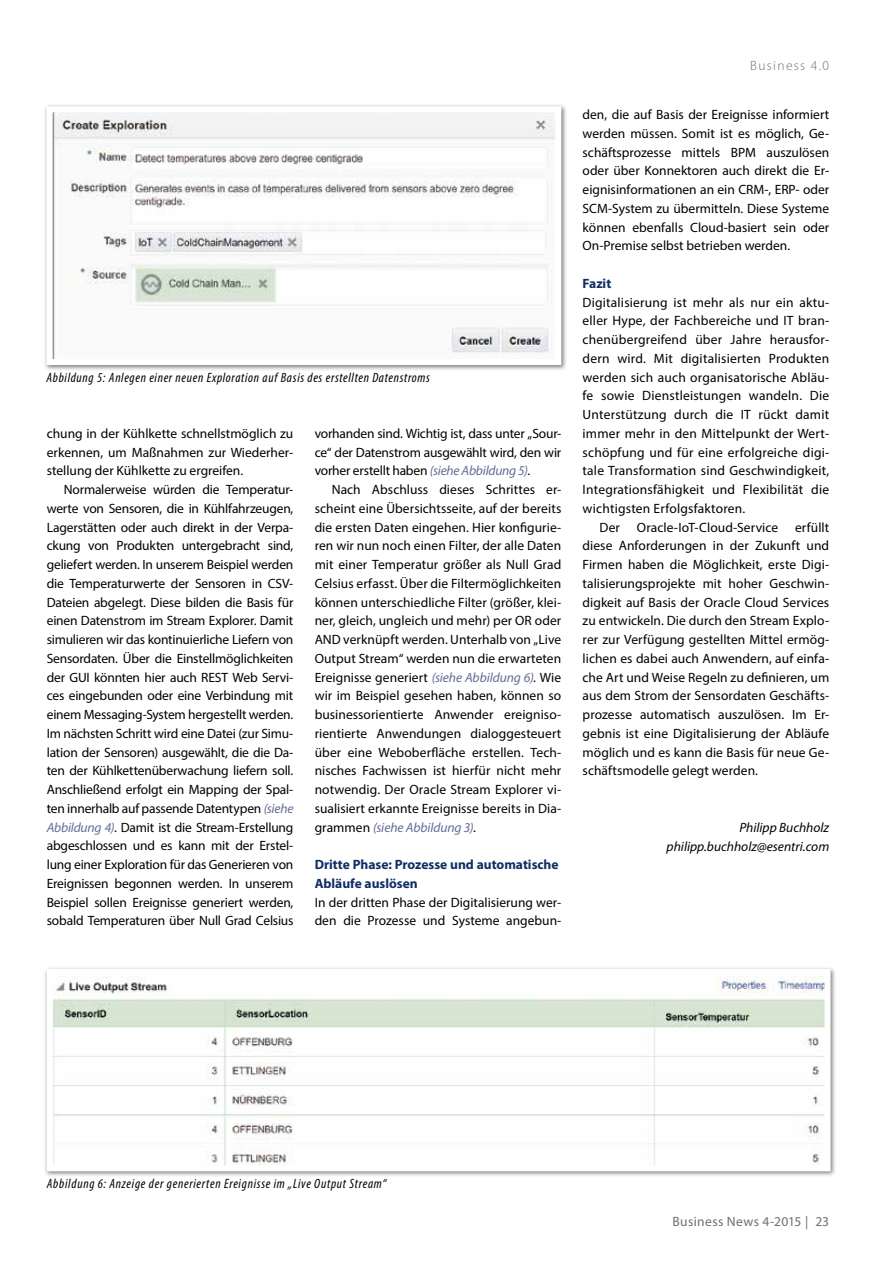
<style>
.page{position:relative;width:893px;height:1263px;background:#fff}
.page>*{position:absolute;margin:0;border:0;box-sizing:border-box;transform-origin:0 0}
.t1{font:13.5px/18.8px "Myriad Pro";color:#000;text-align:justify}
.t2{font:italic condensed 13.5px "Myriad Pro";letter-spacing:.05em;color:#000}
.t3{font:700 13.5px/18.8px "Myriad Pro";color:#112d63}
.t4{font:italic 13.5px/18.8px "Myriad Pro";color:#000;text-align:right}
.t5{font:13.5px "Myriad Pro";letter-spacing:.025em;color:#706f6f}
.t6{font:300 13.5px "Myriad Pro";letter-spacing:.1em;color:#706f6f}
.s1{font-style:italic;color:#656c98}
</style>
<div class="page">
<svg style="left:45px;top:105px;width:519px;height:263px"></svg>
<svg style="left:45px;top:968px;width:788px;height:206px"></svg>
<p class="t2" style="left:46px;top:369px;width:385px">Abbildung 5: Anlegen einer neuen Exploration auf Basis des erstellten Datenstroms</p>
<p class="t1" style="left:47px;top:424px;width:248px">chung in der Kühlkette schnellstmöglich zu erkennen, um Maßnahmen zur Wiederher&shy;stellung der Kühlkette zu ergreifen.</p>
<p class="t1" style="left:47px;top:480px;width:248px;text-indent:17px">Normalerweise würden die Temperatur&shy;werte von Sensoren, die in Kühlfahrzeugen, Lagerstätten oder auch direkt in der Verpa&shy;ckung von Produkten untergebracht sind, geliefert werden. In unserem Beispiel werden die Temperaturwerte der Sensoren in CSV-Dateien abgelegt. Diese bilden die Basis für einen Datenstrom im Stream Explorer. Damit simulieren wir das kontinuierliche Liefern von Sensordaten. Über die Einstellmöglichkeiten der GUI könnten hier auch REST Web Servi&shy;ces eingebunden oder eine Verbindung mit einem Messaging-System hergestellt werden.<br>Im nächsten Schritt wird eine Datei (zur Simu&shy;lation der Sensoren) ausgewählt, die die Da&shy;ten der Kühlkettenüberwachung liefern soll.<br>Anschließend erfolgt ein Mapping der Spal&shy;ten innerhalb auf passende Datentypen <span class="s1">(siehe Abbildung 4)</span>. Damit ist die Stream-Erstellung abgeschlossen und es kann mit der Erstel&shy;lung einer Exploration für das Generieren von Ereignissen begonnen werden. In unserem Beispiel sollen Ereignisse generiert werden, sobald Temperaturen über Null Grad Celsius</p>
<p class="t1" style="left:315px;top:424px;width:248px">vorhanden sind. Wichtig ist, dass unter „Sour&shy;ce“ der Datenstrom ausgewählt wird, den wir vorher erstellt haben <span class="s1">(siehe Abbildung 5)</span>.</p>
<p class="t1" style="left:315px;top:480px;width:248px;text-indent:17px">Nach Abschluss dieses Schrittes er&shy;scheint eine Übersichtsseite, auf der bereits die ersten Daten eingehen. Hier konfigurie&shy;ren wir nun noch einen Filter, der alle Daten mit einer Temperatur größer als Null Grad Celsius erfasst. Über die Filtermöglichkeiten können unterschiedliche Filter (größer, klei&shy;ner, gleich, ungleich und mehr) per OR oder AND verknüpft werden. Unterhalb von „Live Output Stream“ werden nun die erwarteten Ereignisse generiert <span class="s1">(siehe Abbildung 6)</span>. Wie wir im Beispiel gesehen haben, können so businessorientierte Anwender ereigniso&shy;rientierte Anwendungen dialoggesteuert über eine Weboberfläche erstellen. Tech&shy;nisches Fachwissen ist hierfür nicht mehr notwendig. Der Oracle Stream Explorer vi&shy;sualisiert erkannte Ereignisse bereits in Dia&shy;grammen <span class="s1">(siehe Abbildung 3)</span>.</p>
<p class="t3" style="left:315px;top:855px;width:245px">Dritte Phase: Prozesse und automatische<br>Abläufe auslösen</p>
<p class="t1" style="left:315px;top:892px;width:248px">In der dritten Phase der Digitalisierung wer&shy;den die Prozesse und Systeme angebun-</p>
<p class="t6" style="left:750px;top:58px;width:81px">Business 4.0</p>
<p class="t1" style="left:583px;top:105px;width:248px">den, die auf Basis der Ereignisse informiert werden müssen. Somit ist es möglich, Ge&shy;schäftsprozesse mittels BPM auszulösen oder über Konnektoren auch direkt die Er&shy;eignisinformationen an ein CRM-, ERP- oder SCM-System zu übermitteln. Diese Systeme können ebenfalls Cloud-basiert sein oder On-Premise selbst betrieben werden.</p>
<p class="t3" style="left:583px;top:273px;width:30px">Fazit</p>
<p class="t1" style="left:583px;top:292px;width:248px">Digitalisierung ist mehr als nur ein aktu&shy;eller Hype, der Fachbereiche und IT bran&shy;chenübergreifend über Jahre herausfor&shy;dern wird. Mit digitalisierten Produkten werden sich auch organisatorische Abläu&shy;fe sowie Dienstleistungen wandeln. Die Unterstützung durch die IT rückt damit immer mehr in den Mittelpunkt der Wert&shy;schöpfung und für eine erfolgreiche digi&shy;tale Transformation sind Geschwindigkeit, Integrationsfähigkeit und Flexibilität die wichtigsten Erfolgsfaktoren.</p>
<p class="t1" style="left:583px;top:518px;width:248px;text-indent:17px">Der Oracle-IoT-Cloud-Service erfüllt diese Anforderungen in der Zukunft und Firmen haben die Möglichkeit, erste Digi&shy;talisierungsprojekte mit hoher Geschwin&shy;digkeit auf Basis der Oracle Cloud Services zu entwickeln. Die durch den Stream Explo&shy;rer zur Verfügung gestellten Mittel ermög&shy;lichen es dabei auch Anwendern, auf einfa&shy;che Art und Weise Regeln zu definieren, um aus dem Strom der Sensordaten Geschäfts&shy;prozesse automatisch auszulösen. Im Er&shy;gebnis ist eine Digitalisierung der Abläufe möglich und es kann die Basis für neue Ge&shy;schäftsmodelle gelegt werden.</p>
<p class="t4" style="left:667px;top:818px;width:164px">Philipp Buchholz philipp.buchholz@esentri.com</p>
<p class="t2" style="left:47px;top:1175px;width:341px">Abbildung 6: Anzeige der generierten Ereignisse im „Live Output Stream“</p>
<p class="t5" style="left:673px;top:1213px;width:158px">Business News 4-2015 | 23</p>
</div>
